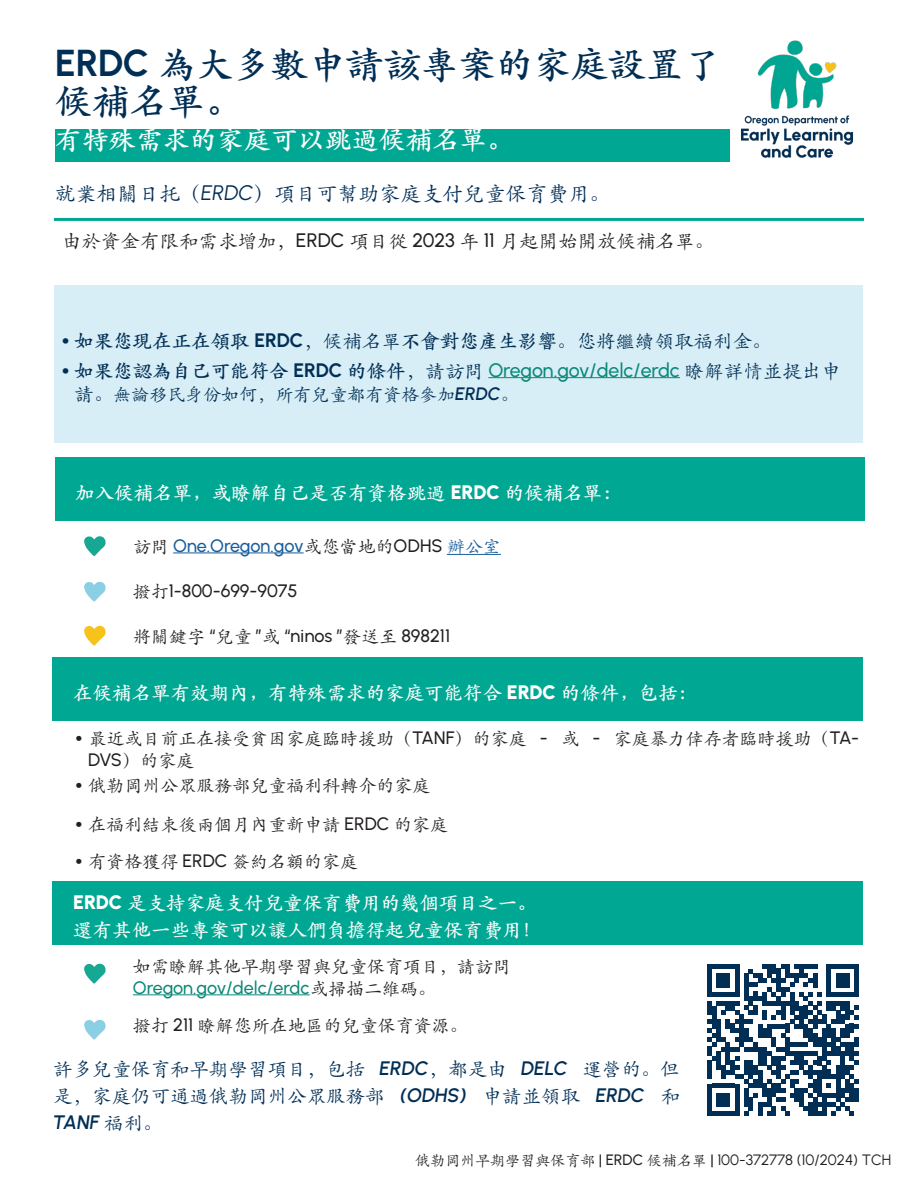
<style>
.page{position:relative;width:918px;height:1188px;background:#fff}
.page>*{position:absolute;margin:0;border:0;box-sizing:border-box;transform-origin:0 0}
.t1{font:37.5px/37.5px "ST Kaiti SC Bold";color:#002e55}
.t2{font:27px "ST Kaiti SC Bold";color:#fff}
.t3{font:21px "ST Kaiti SC Regular";color:#002e55}
.t4{font:19.5px "ST Kaiti SC Bold";color:#fff}
.t5{font:19.5px/27px "ST Kaiti SC Regular";color:#002e55;text-align:justify}
.t6{font:500 19.5px "Urbanist";letter-spacing:-.01em;color:#0c8879}
.t7{font:19.5px "ST Kaiti SC Bold";color:#002e55}
.t8{font:19.5px "ST Kaiti SC Regular";color:#231f20}
.t9{font:18px/21.6px "ST Kaiti SC Regular";color:#231f20}
.t10{font:500 18px "Urbanist";color:#231f20}
.t11{font:500 18px "Urbanist";letter-spacing:-.01em;color:#175d9e}
.t12{font:18px "ST Kaiti SC Regular";color:#002e55}
.t13{font:15px "Urbanist";color:#231f20}
.s1{font-family:"Urbanist";font-weight:700}
.s2{font-family:"Urbanist";font-style:italic}
.s3{font-family:"Urbanist";font-weight:500}
.s4{font-family:"Calibri";font-weight:300}
.s5{font-family:"ST Kaiti SC Regular"}
.s6{font-family:"Calibri";font-weight:300;color:#002e55}
.s7{font-family:"ST Kaiti SC Bold";font-weight:400;color:#002e55}
.s8{font-weight:700;color:#002e55}
.s9{font-family:"ST Kaiti SC Regular";font-weight:400;color:#002e55}
.s10{font-size:19.5px}
.s11{font-family:"Urbanist";font-weight:900}
.s12{font-family:"ST Kaiti SC Regular";font-weight:400;color:#231f20}
.s13{color:#231f20}
.s14{font-family:"ST Kaiti SC Regular";font-weight:400}
.s15{font-family:"Urbanist";font-weight:500;color:#0c8879}
.s16{font-weight:500}
</style>
<div class="page">
<hr style="left:173px;top:553px;width:131px;height:1px;background:#175d9e">
<hr style="left:447px;top:554px;width:54px;height:1px;background:#175d9e">
<hr style="left:133px;top:995px;width:177px;height:1px;background:#0c8879">
<div style="left:55px;top:129px;width:675px;height:32px;background:#00a792"></div>
<hr style="left:54px;top:218px;width:810px;height:3px;background:#00a792">
<img style="left:741px;top:40px;width:112px;height:118px">
<div style="left:55px;top:458px;width:810px;height:63px;background:#00a792"></div>
<div style="left:53px;top:657px;width:810px;height:64px;background:#00a792"></div>
<div style="left:53px;top:881px;width:810px;height:64px;background:#00a792"></div>
<div style="left:54px;top:286px;width:809px;height:157px;background:#d7eef6"></div>
<hr style="left:488px;top:377px;width:192px;height:1px;background:#0c8879">
<svg style="left:84px;top:536px;width:22px;height:20px"></svg>
<svg style="left:84px;top:963px;width:22px;height:21px"></svg>
<svg style="left:84px;top:581px;width:22px;height:21px"></svg>
<svg style="left:84px;top:1019px;width:22px;height:21px"></svg>
<svg style="left:84px;top:625px;width:22px;height:21px"></svg>
<svg style="left:707px;top:964px;width:152px;height:152px"></svg>
<div style="left:854px;top:1088px;width:5px;height:14px;background:#002e55"></div>
<p class="t1" style="left:55px;top:44px;width:667px"><span class="s1">ERDC</span> 為大多數申請該專案的家庭設置了候補名單。</p>
<p class="t2" style="left:55px;top:123px;width:460px">有特殊需求的家庭可以跳過候補名單。</p>
<p class="t3" style="left:54px;top:181px;width:558px">就業相關日托（<span class="s2">ERDC</span>）項目可幫助家庭支付兒童保育費用。</p>
<p class="t8" style="left:62px;top:229px;width:654px">由於資金有限和需求增加，<span class="s3">ERDC</span> 項目從 <span class="s3">2023</span> 年 <span class="s3">11</span> 月起開始開放候補名單。</p>
<p class="t7" style="left:61px;top:328px;width:712px"><span class="s4">•</span> 如果您現在正在領取 <span class="s1">ERDC</span><span class="s5">，候補名單</span>不會對您產生影響<span class="s5">。您將繼續領取福利金。</span></p>
<p class="t6" style="left:61px;top:358px;width:781px"><span class="s6">•</span> <span class="s7">如果您認為自己可能符合</span> <span class="s8">ERDC</span> <span class="s7">的條件</span><span class="s9">，請訪問</span> Oregon.gov/delc/erdc <span class="s9">瞭解詳情並提出申</span></p>
<p class="t12" style="left:74px;top:383px;width:446px"><span class="s10">請。</span>無論移民身份如何，所有兒童都有資格參加<span class="s2">ERDC</span>。</p>
<p class="t4" style="left:75px;top:480px;width:548px">加入候補名單，或瞭解自己是否有資格跳過 <span class="s11">ERDC</span> 的候補名單：</p>
<p class="t11" style="left:133px;top:535px;width:370px"><span class="s12">訪問</span> One.Oregon.gov<span class="s12">或您當地的</span><span class="s13">ODHS</span> <span class="s14">辦公室</span></p>
<p class="t10" style="left:133px;top:580px;width:166px"><span class="s14">撥打</span>1-800-699-9075</p>
<p class="t10" style="left:133px;top:625px;width:319px"><span class="s14">將關鍵字</span> “<span class="s14">兒童</span> ”<span class="s14">或</span> “ninos ”<span class="s14">發送至</span> 898211</p>
<p class="t4" style="left:73px;top:680px;width:626px">在候補名單有效期內，有特殊需求的家庭可能符合 <span class="s11">ERDC</span> 的條件，包括：</p>
<p class="t9" style="left:88px;top:727px;width:772px;text-indent:-13px"><span class="s4">•</span> 最近或目前正在接受貧困家庭臨時援助（<span class="s3">TANF</span>）的家庭 <span class="s3">-</span> 或 <span class="s3">-</span> 家庭暴力倖存者臨時援助（<span class="s3">TA-<br>DVS</span>）的家庭</p>
<p class="t9" style="left:75px;top:774px;width:357px"><span class="s4">•</span> 俄勒岡州公眾服務部兒童福利科轉介的家庭</p>
<p class="t9" style="left:75px;top:813px;width:375px"><span class="s4">•</span> 在福利結束後兩個月內重新申請 <span class="s3">ERDC</span> 的家庭</p>
<p class="t9" style="left:75px;top:850px;width:285px"><span class="s4">•</span> 有資格獲得 <span class="s3">ERDC</span> 簽約名額的家庭</p>
<p class="t4" style="left:73px;top:891px;width:465px"><span class="s11">ERDC</span> 是支持家庭支付兒童保育費用的幾個項目之一。</p>
<p class="t4" style="left:73px;top:918px;width:469px">還有其他一些專案可以讓人們負擔得起兒童保育費用！</p>
<p class="t9" style="left:133px;top:955px;width:380px">如需瞭解其他早期學習與兒童保育項目，請訪問<br><span class="s15">Oregon.gov/delc/erdc</span>或掃描二維碼。</p>
<p class="t9" style="left:133px;top:1013px;width:336px">撥打 <span class="s3">211</span> 瞭解您所在地區的兒童保育資源。</p>
<p class="t5" style="left:53px;top:1055px;width:629px">許多兒童保育和早期學習項目，包括 <span class="s2">ERDC</span>，都是由 <span class="s2">DELC</span> 運營的。但是，家庭仍可通過俄勒岡州公眾服務部 <span class="s2">(ODHS)</span> 申請並領取 <span class="s2">ERDC</span> 和<span class="s2">TANF</span> 福利。</p>
<p class="t13" style="left:415px;top:1150px;width:477px"><span class="s5">俄勒岡州早期學習與保育部</span> <span class="s16">| ERDC</span> <span class="s5">候補名單</span> <span class="s16">|</span> 100-372778 (10/2024) TCH</p>
</div>
